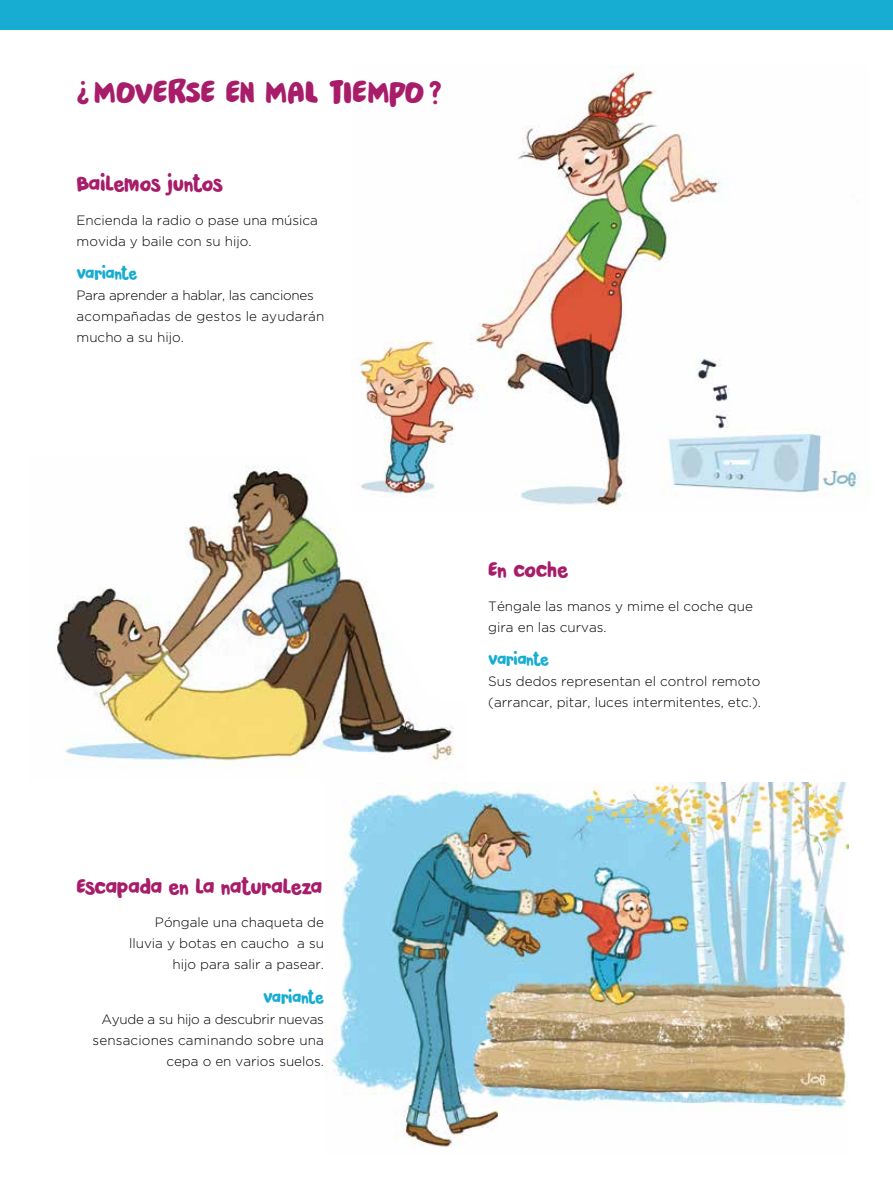
<style>
.page{position:relative;width:893px;height:1191px;background:#fff}
.page>*{position:absolute;margin:0;border:0;box-sizing:border-box;transform-origin:0 0}
.t1{font:33px "Pardesi";letter-spacing:-.025em;color:#a71d6a}
.t2{font:21px "Pardesi";letter-spacing:-.03em;color:#a71d6a}
.t3{font:16.5px "Pardesi";letter-spacing:-.05em;color:#17acd2}
.t4{font:300 13.5px/21px "Gotham";color:#000}
</style>
<div class="page">
<div style="left:0;top:0;width:893px;height:30px;background:#17acd2"></div>
<img style="left:331px;top:782px;width:518px;height:365px">
<img style="left:355px;top:66px;width:505px;height:441px">
<img style="left:56px;top:457px;width:412px;height:312px">
<h1 class="t1" style="left:77px;top:68px;width:367px">¿MOVERSE EN MAL TIEMPO?</h1>
<h2 class="t2" style="left:77px;top:168px;width:148px">Bailemos juntos</h2>
<p class="t4" style="left:77px;top:209px;width:243px">Encienda la radio o pase una música movida y baile con su hijo.</p>
<p class="t3" style="left:77px;top:261px;width:62px">Variante</p>
<p class="t4" style="left:77px;top:285px;width:249px">Para aprender a hablar, las canciones acompañadas de gestos le ayudarán mucho a su hijo.</p>
<h2 class="t2" style="left:77px;top:871px;width:247px">Escapada en la naturaleza</h2>
<p class="t4" style="left:129px;top:912px;width:196px;text-align:right">Póngale una chaqueta de lluvia y botas en caucho a su hijo para salir a pasear.</p>
<p class="t3" style="left:263px;top:985px;width:62px">Variante</p>
<p class="t4" style="left:93px;top:1008px;width:233px;text-align:right">Ayude a su hijo a descubrir nuevas sensaciones caminando sobre una cepa o en varios suelos.</p>
<h2 class="t2" style="left:488px;top:554px;width:82px">En coche</h2>
<p class="t4" style="left:488px;top:595px;width:266px">Téngale las manos y mime el coche que gira en las curvas.</p>
<p class="t3" style="left:488px;top:647px;width:62px">Variante</p>
<p class="t4" style="left:488px;top:671px;width:274px">Sus dedos representan el control remoto (arrancar, pitar, luces intermitentes, etc.).</p>
</div>
